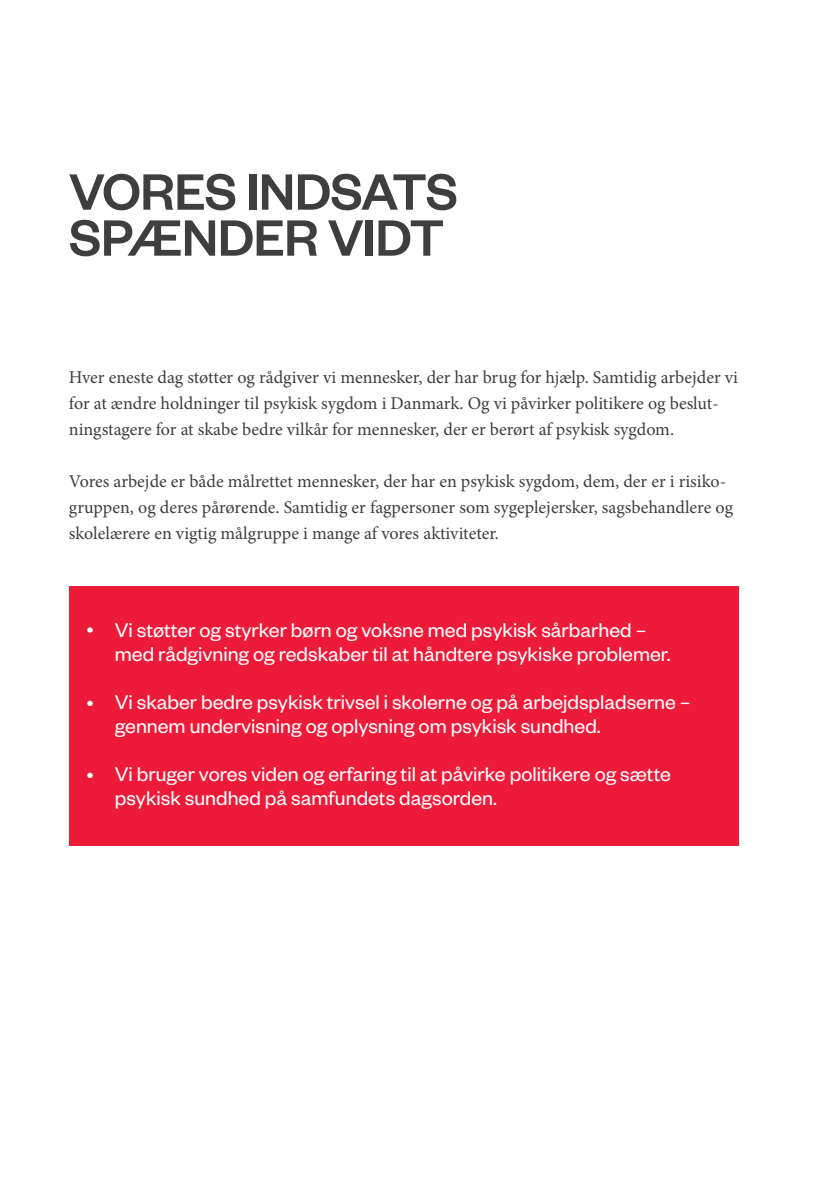
<style>
.page{position:relative;width:813px;height:1188px;background:#fff}
.page>*{position:absolute;margin:0;border:0;box-sizing:border-box;transform-origin:0 0}
.t1{font:500 56px "Founders Grotesk";letter-spacing:-.01em;color:#3e3e3f}
.t2{font:22px/24px "Founders Grotesk";color:#fff}
.brød_tekst{font:18px/26px "Minion Pro";color:#3e3e3f}
</style>
<div class="page">
<div style="left:69px;top:586px;width:669px;height:260px;background:#ed1a3a"></div>
<p class="t1" style="left:69px;top:157px;width:391px">VORES INDSATS</p>
<p class="t1" style="left:69px;top:203px;width:377px">SPÆNDER VIDT</p>
<p class="brød_tekst" style="left:69px;top:364px;width:670px">Hver eneste dag støtter og rådgiver vi mennesker, der har brug for hjælp. Samtidig arbejder vi for at ændre holdninger til psykisk sygdom i Danmark. Og vi påvirker politikere og beslut&shy;ningstagere for at skabe bedre vilkår for mennesker, der er berørt af psykisk sygdom.</p>
<p class="brød_tekst" style="left:69px;top:468px;width:665px">Vores arbejde er både målrettet mennesker, der har en psykisk sygdom, dem, der er i risiko&shy;gruppen, og deres pårørende. Samtidig er fagpersoner som sygeplejersker, sagsbehandlere og skolelærere en vigtig målgruppe i mange af vores aktiviteter.</p>
<p class="t2" style="left:115px;top:617px;width:557px;text-indent:-28px">• Vi støtter og styrker børn og voksne med psykisk sårbarhed – med rådgivning og redskaber til at håndtere psykiske problemer.</p>
<p class="t2" style="left:115px;top:689px;width:577px;text-indent:-28px">• Vi skaber bedre psykisk trivsel i skolerne og på arbejdspladserne – gennem undervisning og oplysning om psykisk sundhed.</p>
<p class="t2" style="left:115px;top:761px;width:557px;text-indent:-28px">• Vi bruger vores viden og erfaring til at påvirke politikere og sætte psykisk sundhed på samfundets dagsorden.</p>
</div>
